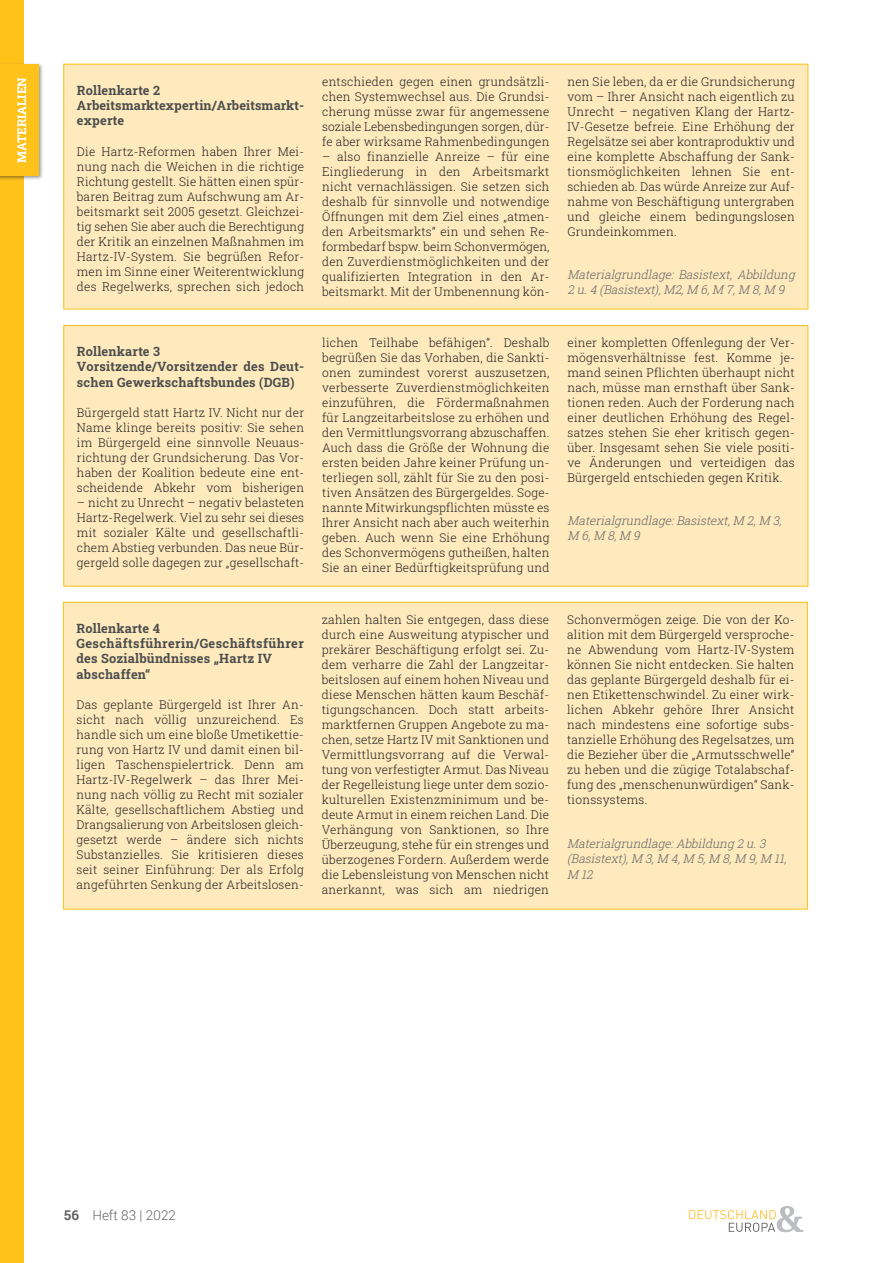
<style>
.page{position:relative;width:893px;height:1263px;background:#fff}
.page>*{position:absolute;margin:0;border:0;box-sizing:border-box;transform-origin:0 0}
.t1{font:300 13.5px "Roboto";color:#636366}
.copy{font:700 12.75px/15.3px "Roboto Slab";letter-spacing:.015em;color:#4b4c4d}
.copy_Materialien{font:300 12px/15px "Roboto Slab";letter-spacing:.015em;color:#231f20;text-align:justify}
.copy-2{font:italic 300 12px/15.3px "Roboto Slab";color:#636366}
.t2{font:700 12px "Roboto Slab";letter-spacing:.01em;color:#fff}
.s1{font-weight:700}
</style>
<div class="page">
<div style="left:0;top:0;width:23px;height:1263px;background:#fec21a"></div>
<div style="left:0;top:62px;width:44px;height:119px;background:#231f20;opacity:.5"></div>
<div style="left:0;top:64px;width:39px;height:112px;background:#fec21a"></div>
<svg style="left:689px;top:1206px;width:114px;height:26px"></svg>
<div style="left:63px;top:602px;width:744px;height:307px;background:#feeabd"></div>
<div style="left:64px;top:64px;width:744px;height:245px;background:#feeabd"></div>
<div style="left:63px;top:64px;width:745px;height:245px;border:1px solid #fec21a"></div>
<div style="left:64px;top:326px;width:744px;height:260px;background:#feeabd"></div>
<div style="left:63px;top:325px;width:745px;height:262px;border:1px solid #fec21a"></div>
<p class="t2" style="left:13px;top:163px;width:87px;rotate:-90deg">MATERIALIEN</p>
<p class="copy" style="left:77px;top:82px;width:85px">Rollenkarte 2</p>
<p class="copy" style="left:77px;top:97px;width:229px">Arbeitsmarktexpertin/Arbeitsmarkt&shy;experte</p>
<p class="copy_Materialien" style="left:77px;top:143px;width:229px">Die Hartz-Reformen haben Ihrer Mei&shy;nung nach die Weichen in die richtige Richtung gestellt. Sie hätten einen spür&shy;baren Beitrag zum Aufschwung am Ar&shy;beitsmarkt seit 2005 gesetzt. Gleichzei&shy;tig sehen Sie aber auch die Berechtigung der Kritik an einzelnen Maßnahmen im Hartz-IV-System. Sie begrüßen Refor&shy;men im Sinne einer Weiterentwicklung des Regelwerks, sprechen sich jedoch</p>
<p class="copy" style="left:77px;top:343px;width:85px">Rollenkarte 3</p>
<p class="copy" style="left:77px;top:359px;width:229px">Vorsitzende/Vorsitzender des Deut&shy;schen Gewerkschaftsbundes (DGB)</p>
<p class="copy_Materialien" style="left:77px;top:405px;width:229px">Bürgergeld statt Hartz IV. Nicht nur der Name klinge bereits positiv: Sie sehen im Bürgergeld eine sinnvolle Neuaus&shy;richtung der Grundsicherung. Das Vor&shy;haben der Koalition bedeute eine ent&shy;scheidende Abkehr vom bisherigen</p>
<p class="copy_Materialien" style="left:77px;top:495px;width:229px">– nicht zu Unrecht – negativ belasteten Hartz-Regelwerk. Viel zu sehr sei dieses mit sozialer Kälte und gesellschaftli&shy;chem Abstieg verbunden. Das neue Bür&shy;gergeld solle dagegen zur „gesellschaft-</p>
<p class="copy" style="left:77px;top:620px;width:85px">Rollenkarte 4</p>
<p class="copy" style="left:77px;top:635px;width:229px">Geschäftsführerin/Geschäftsführer des Sozialbündnisses „Hartz IV</p>
<p class="copy" style="left:77px;top:666px;width:75px">abschaffen“</p>
<p class="copy_Materialien" style="left:77px;top:697px;width:229px">Das geplante Bürgergeld ist Ihrer An&shy;sicht nach völlig unzureichend. Es handle sich um eine bloße Umetikettie&shy;rung von Hartz IV und damit einen bil&shy;ligen Taschenspielertrick. Denn am Hartz-IV-Regelwerk – das Ihrer Mei&shy;nung nach völlig zu Recht mit sozialer Kälte, gesellschaftlichem Abstieg und Drangsalierung von Arbeitslosen gleich&shy;gesetzt werde – ändere sich nichts Substanzielles. Sie kritisieren dieses seit seiner Einführung: Der als Erfolg angeführten Senkung der Arbeitslosen-</p>
<p class="copy_Materialien" style="left:322px;top:74px;width:229px">entschieden gegen einen grundsätzli&shy;chen Systemwechsel aus. Die Grundsi&shy;cherung müsse zwar für angemessene soziale Lebensbedingungen sorgen, dür&shy;fe aber wirksame Rahmenbedingungen</p>
<p class="copy_Materialien" style="left:322px;top:149px;width:229px">– also finanzielle Anreize – für eine Eingliederung in den Arbeitsmarkt nicht vernachlässigen. Sie setzen sich deshalb für sinnvolle und notwendige Öffnungen mit dem Ziel eines „atmen&shy;den Arbeitsmarkts“ ein und sehen Re&shy;formbedarf bspw. beim Schonvermögen, den Zuverdienstmöglichkeiten und der qualifizierten Integration in den Ar&shy;beitsmarkt. Mit der Umbenennung kön-</p>
<p class="copy_Materialien" style="left:567px;top:74px;width:229px">nen Sie leben, da er die Grundsicherung vom – Ihrer Ansicht nach eigentlich zu Unrecht – negativen Klang der Hartz-IV-Gesetze befreie. Eine Erhöhung der Regelsätze sei aber kontraproduktiv und eine komplette Abschaffung der Sank&shy;tionsmöglichkeiten lehnen Sie ent&shy;schieden ab. Das würde Anreize zur Auf&shy;nahme von Beschäftigung untergraben und gleiche einem bedingungslosen Grundeinkommen.</p>
<p class="copy-2" style="left:567px;top:267px;width:232px">Materialgrundlage: Basistext, Abbildung<br>2 u.4 (Basistext),M2,M 6,M 7,M 8,M 9</p>
<p class="copy_Materialien" style="left:322px;top:335px;width:229px">lichen Teilhabe befähigen“. Deshalb begrüßen Sie das Vorhaben, die Sankti&shy;onen zumindest vorerst auszusetzen, verbesserte Zuverdienstmöglichkeiten einzuführen, die Fördermaßnahmen für Langzeitarbeitslose zu erhöhen und den Vermittlungsvorrang abzuschaffen.<br>Auch dass die Größe der Wohnung die ersten beiden Jahre keiner Prüfung un&shy;terliegen soll, zählt für Sie zu den posi&shy;tiven Ansätzen des Bürgergeldes. Soge&shy;nannte Mitwirkungspflichten müsste es Ihrer Ansicht nach aber auch weiterhin geben. Auch wenn Sie eine Erhöhung des Schonvermögens gutheißen, halten Sie an einer Bedürftigkeitsprüfung und</p>
<p class="copy_Materialien" style="left:567px;top:335px;width:229px">einer kompletten Offenlegung der Ver&shy;mögensverhältnisse fest. Komme je&shy;mand seinen Pflichten überhaupt nicht nach, müsse man ernsthaft über Sank&shy;tionen reden. Auch der Forderung nach einer deutlichen Erhöhung des Regel&shy;satzes stehen Sie eher kritisch gegen&shy;über. Insgesamt sehen Sie viele positi&shy;ve Änderungen und verteidigen das Bürgergeld entschieden gegen Kritik.</p>
<p class="copy-2" style="left:567px;top:513px;width:219px">Materialgrundlage:Basistext,M 2,M 3,<br>M 6,M 8,M 9</p>
<p class="copy_Materialien" style="left:322px;top:612px;width:229px">zahlen halten Sie entgegen, dass diese durch eine Ausweitung atypischer und prekärer Beschäftigung erfolgt sei. Zu&shy;dem verharre die Zahl der Langzeitar&shy;beitslosen auf einem hohen Niveau und diese Menschen hätten kaum Beschäf&shy;tigungschancen. Doch statt arbeits&shy;marktfernen Gruppen Angebote zu ma&shy;chen, setze Hartz IV mit Sanktionen und Vermittlungsvorrang auf die Verwal&shy;tung von verfestigter Armut. Das Niveau der Regelleistung liege unter dem sozio&shy;kulturellen Existenzminimum und be&shy;deute Armut in einem reichen Land. Die Verhängung von Sanktionen, so Ihre Überzeugung, stehe für ein strenges und überzogenes Fordern. Außerdem werde die Lebensleistung von Menschen nicht anerkannt, was sich am niedrigen</p>
<p class="copy_Materialien" style="left:567px;top:612px;width:229px">Schonvermögen zeige. Die von der Ko&shy;alition mit dem Bürgergeld versproche&shy;ne Abwendung vom Hartz-IV-System können Sie nicht entdecken. Sie halten das geplante Bürgergeld deshalb für ei&shy;nen Etikettenschwindel. Zu einer wirk&shy;lichen Abkehr gehöre Ihrer Ansicht nach mindestens eine sofortige subs&shy;tanzielle Erhöhung des Regelsatzes, um die Bezieher über die „Armutsschwelle“ zu heben und die zügige Totalabschaf&shy;fung des „menschenunwürdigen“ Sank&shy;tionssystems.</p>
<p class="copy-2" style="left:567px;top:836px;width:203px">Materialgrundlage:Abbildung 2 u.3</p>
<p class="copy-2" style="left:567px;top:851px;width:224px">(Basistext),M 3,M 4,M 5,M 8,M 9,M 11,</p>
<p class="copy-2" style="left:567px;top:866px;width:30px">M 12</p>
<p class="t1" style="left:64px;top:1206px;width:114px"><span class="s1">56</span> Heft 83 | 2022</p>
</div>
